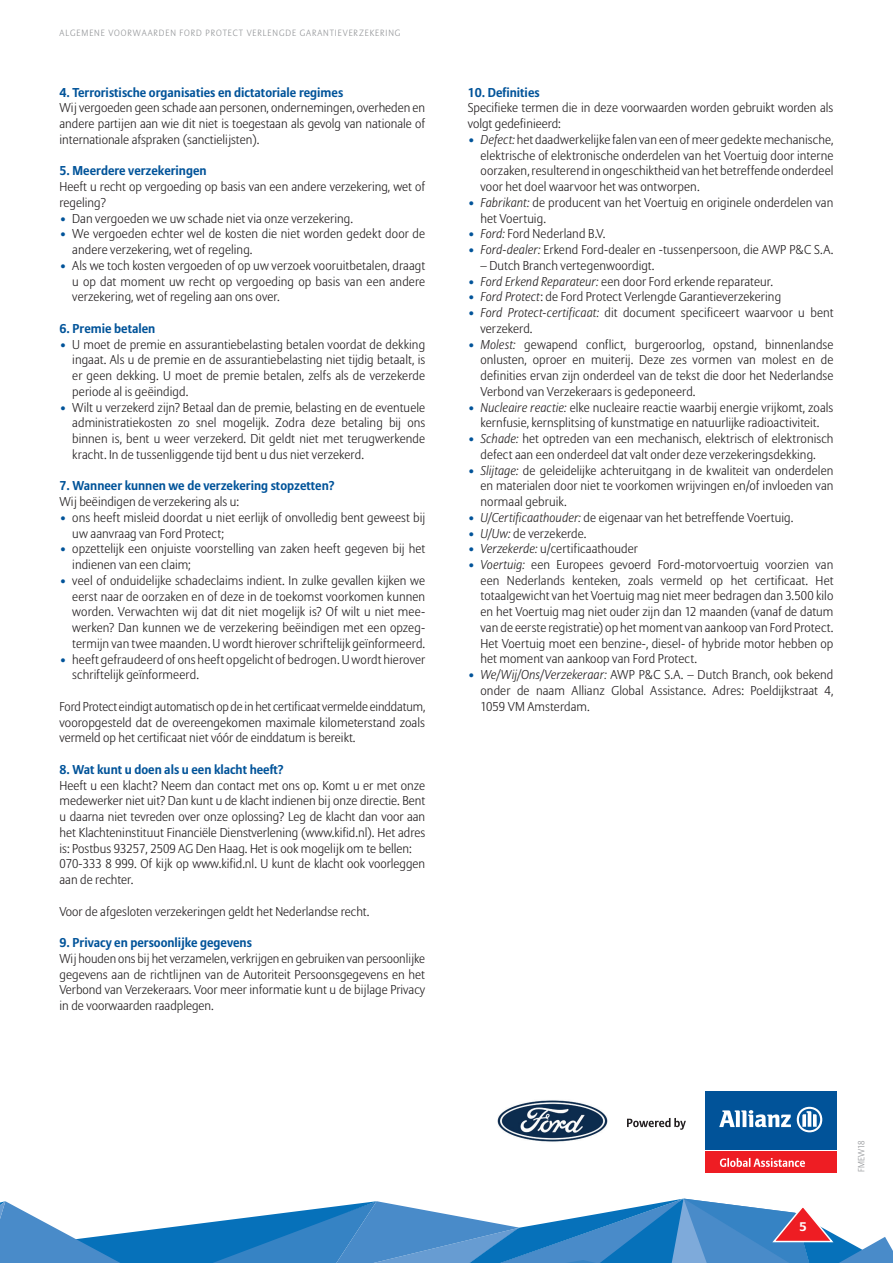
<style>
.page{position:relative;width:893px;height:1263px;background:#fff}
.page>*{position:absolute;margin:0;border:0;box-sizing:border-box;transform-origin:0 0}
.t1{font:300 12.75px/15.8px "Allianz Sans";color:#231f20;text-align:justify}
.t2{font:700 12.75px "Allianz Sans";color:#015399}
.t3{font:700 12.45px "Allianz Sans";color:#fff;scale:1.12 1}
.t4{font:300 9px "Allianz Sans";letter-spacing:.1em;color:#939598}
.s1{font-weight:700;color:#015399}
.s2{font-style:italic}
</style>
<div class="page">
<svg style="left:0;top:1198px;width:893px;height:65px"></svg>
<svg style="left:627px;top:1118px;width:59px;height:12px"></svg>
<div style="left:705px;top:1151px;width:131px;height:22px;background:#ee1d23"></div>
<div style="left:705px;top:1091px;width:131px;height:58px;background:#015399"></div>
<svg style="left:719px;top:1110px;width:72px;height:17px"></svg>
<svg style="left:797px;top:1107px;width:25px;height:25px"></svg>
<svg style="left:720px;top:1158px;width:85px;height:9px"></svg>
<img style="left:497px;top:1100px;width:111px;height:42px">
<p class="t4" style="left:60px;top:27px;width:342px">ALGEMENE VOORWAARDEN FORD PROTECT VERLENGDE GARANTIEVERZEKERING</p>
<p class="t2" style="left:60px;top:84px;width:285px">4. Terroristische organisaties en dictatoriale regimes</p>
<p class="t1" style="left:60px;top:100px;width:367px">Wij vergoeden geen schade aan personen, ondernemingen, overheden en andere partijen aan wie dit niet is toegestaan als gevolg van nationale of internationale afspraken (sanctielijsten).</p>
<p class="t2" style="left:60px;top:163px;width:149px">5. Meerdere verzekeringen</p>
<p class="t1" style="left:60px;top:179px;width:367px">Heeft u recht op vergoeding op basis van een andere verzekering, wet of regeling?</p>
<p class="t1" style="left:60px;top:210px;width:295px"><span class="s1">•</span> Dan vergoeden we uw schade niet via onze verzekering.</p>
<p class="t1" style="left:72px;top:226px;width:354px;text-indent:-13px"><span class="s1">•</span> We vergoeden echter wel de kosten die niet worden gedekt door de andere verzekering, wet of regeling.</p>
<p class="t1" style="left:72px;top:257px;width:354px;text-indent:-13px"><span class="s1">•</span> Als we toch kosten vergoeden of op uw verzoek vooruitbetalen, draagt u op dat moment uw recht op vergoeding op basis van een andere verzekering, wet of regeling aan ons over.</p>
<p class="t2" style="left:60px;top:321px;width:97px">6. Premie betalen</p>
<p class="t1" style="left:72px;top:336px;width:354px;text-indent:-13px"><span class="s1">•</span> U moet de premie en assurantiebelasting betalen voordat de dekking ingaat. Als u de premie en de assurantiebelasting niet tijdig betaalt, is er geen dekking. U moet de premie betalen, zelfs als de verzekerde periode al is geëindigd.</p>
<p class="t1" style="left:72px;top:399px;width:354px;text-indent:-13px"><span class="s1">•</span> Wilt u verzekerd zijn? Betaal dan de premie, belasting en de eventuele administratiekosten zo snel mogelijk. Zodra deze betaling bij ons binnen is, bent u weer verzekerd. Dit geldt niet met terugwerkende kracht. In de tussenliggende tijd bent u dus niet verzekerd.</p>
<p class="t2" style="left:60px;top:478px;width:277px">7. Wanneer kunnen we de verzekering stopzetten?</p>
<p class="t1" style="left:60px;top:493px;width:181px">Wij beëindigen de verzekering als u:</p>
<p class="t1" style="left:72px;top:509px;width:354px;text-indent:-13px"><span class="s1">•</span> ons heeft misleid doordat u niet eerlijk of onvolledig bent geweest bij uw aanvraag van Ford Protect;</p>
<p class="t1" style="left:72px;top:541px;width:354px;text-indent:-13px"><span class="s1">•</span> opzettelijk een onjuiste voorstelling van zaken heeft gegeven bij het indienen van een claim;</p>
<p class="t1" style="left:72px;top:572px;width:354px;text-indent:-13px"><span class="s1">•</span> veel of onduidelijke schadeclaims indient. In zulke gevallen kijken we eerst naar de oorzaken en of deze in de toekomst voorkomen kunnen worden. Verwachten wij dat dit niet mogelijk is? Of wilt u niet mee&shy;werken? Dan kunnen we de verzekering beëindigen met een opzeg&shy;termijn van twee maanden. U wordt hierover schriftelijk geïnformeerd.</p>
<p class="t1" style="left:72px;top:651px;width:354px;text-indent:-13px"><span class="s1">•</span> heeft gefraudeerd of ons heeft opgelicht of bedrogen. U wordt hierover schriftelijk geïnformeerd.</p>
<p class="t1" style="left:60px;top:698px;width:367px">Ford Protect eindigt automatisch op de in het certificaat vermelde einddatum, vooropgesteld dat de overeengekomen maximale kilometerstand zoals vermeld op het certificaat niet vóór de einddatum is bereikt.</p>
<p class="t2" style="left:60px;top:762px;width:226px">8. Wat kunt u doen als u een klacht heeft?</p>
<p class="t1" style="left:60px;top:777px;width:367px;text-align:left">Heeft u een klacht? Neem dan contact met ons op. Komt u er met onze medewerker niet uit? Dan kunt u de klacht indienen bij onze directie. Bent u daarna niet tevreden over onze oplossing? Leg de klacht dan voor aan het Klachteninstituut Financiële Dienstverlening (www.kifid.nl). Het adres is: Postbus 93257, 2509 AG Den Haag. Het is ook mogelijk om te bellen:<br>070-333 8 999. Of kijk op www.kifid.nl. U kunt de klacht ook voorleggen aan de rechter.</p>
<p class="t1" style="left:60px;top:903px;width:311px">Voor de afgesloten verzekeringen geldt het Nederlandse recht.</p>
<p class="t2" style="left:60px;top:935px;width:194px">9. Privacy en persoonlijke gegevens</p>
<p class="t1" style="left:60px;top:950px;width:367px">Wij houden ons bij het verzamelen, verkrijgen en gebruiken van persoonlijke gegevens aan de richtlijnen van de Autoriteit Persoonsgegevens en het Verbond van Verzekeraars. Voor meer informatie kunt u de bijlage Privacy in de voorwaarden raadplegen.</p>
<p class="t2" style="left:468px;top:84px;width:73px">10. Definities</p>
<p class="t1" style="left:468px;top:100px;width:367px">Specifieke termen die in deze voorwaarden worden gebruikt worden als volgt gedefinieerd:</p>
<p class="t1" style="left:480px;top:131px;width:354px;text-indent:-13px"><span class="s1">•</span> <span class="s2">Defect:</span> het daadwerkelijke falen van een of meer gedekte mechanische, elektrische of elektronische onderdelen van het Voertuig door interne oorzaken, resulterend in ongeschiktheid van het betreffende onderdeel voor het doel waarvoor het was ontworpen.</p>
<p class="t1" style="left:480px;top:194px;width:354px;text-indent:-13px"><span class="s1">•</span> <span class="s2">Fabrikant:</span> de producent van het Voertuig en originele onderdelen van het Voertuig.</p>
<p class="t1" style="left:468px;top:226px;width:139px"><span class="s1">•</span> <span class="s2">Ford:</span> Ford Nederland B.V.</p>
<p class="t1" style="left:468px;top:242px;width:367px"><span class="s1">•</span> <span class="s2">Ford-dealer:</span> Erkend Ford-dealer en -tussenpersoon, die AWP P&amp;C S.A.</p>
<p class="t1" style="left:480px;top:257px;width:176px">– Dutch Branch vertegenwoordigt.</p>
<p class="t1" style="left:468px;top:273px;width:307px"><span class="s1">•</span> <span class="s2">Ford Erkend Reparateur:</span> een door Ford erkende reparateur.</p>
<p class="t1" style="left:468px;top:289px;width:315px"><span class="s1">•</span> <span class="s2">Ford Protect</span>: de Ford Protect Verlengde Garantieverzekering</p>
<p class="t1" style="left:480px;top:304px;width:354px;text-indent:-13px"><span class="s1">•</span> <span class="s2">Ford Protect-certificaat:</span> dit document specificeert waarvoor u bent verzekerd.</p>
<p class="t1" style="left:480px;top:336px;width:354px;text-indent:-13px"><span class="s1">•</span> <span class="s2">Molest:</span> gewapend conflict, burgeroorlog, opstand, binnenlandse onlusten, oproer en muiterij. Deze zes vormen van molest en de definities ervan zijn onderdeel van de tekst die door het Nederlandse Verbond van Verzekeraars is gedeponeerd.</p>
<p class="t1" style="left:468px;top:399px;width:367px;text-align:center"><span class="s1">•</span> <span class="s2">Nucleaire reactie:</span> elke nucleaire reactie waarbij energie vrijkomt, zoals kernfusie, kernsplitsing of kunstmatige en natuurlijke radioactiviteit.</p>
<p class="t1" style="left:468px;top:430px;width:367px;text-align:center"><span class="s1">•</span> <span class="s2">Schade:</span> het optreden van een mechanisch, elektrisch of elektronisch defect aan een onderdeel dat valt onder deze verzekeringsdekking.</p>
<p class="t1" style="left:480px;top:462px;width:354px;text-indent:-13px"><span class="s1">•</span> <span class="s2">Slijtage:</span> de geleidelijke achteruitgang in de kwaliteit van onderdelen en materialen door niet te voorkomen wrijvingen en/of invloeden van normaal gebruik.</p>
<p class="t1" style="left:468px;top:509px;width:327px"><span class="s1">•</span> <span class="s2">U/Certificaathouder:</span> de eigenaar van het betreffende Voertuig.</p>
<p class="t1" style="left:468px;top:525px;width:120px"><span class="s1">•</span> <span class="s2">U/Uw:</span> de verzekerde.</p>
<p class="t1" style="left:468px;top:541px;width:172px"><span class="s1">•</span> <span class="s2">Verzekerde:</span> u/certificaathouder</p>
<p class="t1" style="left:480px;top:556px;width:354px;text-indent:-13px"><span class="s1">•</span> <span class="s2">Voertuig:</span> een Europees gevoerd Ford-motorvoertuig voorzien van een Nederlands kenteken, zoals vermeld op het certificaat. Het totaalgewicht van het Voertuig mag niet meer bedragen dan 3.500 kilo en het Voertuig mag niet ouder zijn dan 12 maanden (vanaf de datum van de eerste registratie) op het moment van aankoop van Ford Protect.<br>Het Voertuig moet een benzine-, diesel- of hybride motor hebben op het moment van aankoop van Ford Protect.</p>
<p class="t1" style="left:480px;top:667px;width:354px;text-indent:-13px"><span class="s1">•</span> <span class="s2">We/Wij/Ons/Verzekeraar:</span> AWP P&amp;C S.A. – Dutch Branch, ook bekend onder de naam Allianz Global Assistance. Adres: Poeldijkstraat 4, 1059 VM Amsterdam.</p>
<p class="t3" style="left:799px;top:1219px;width:8px">5</p>
<p class="t4" style="left:856px;top:1172px;width:33px;rotate:-90deg">FMEW18</p>
</div>
